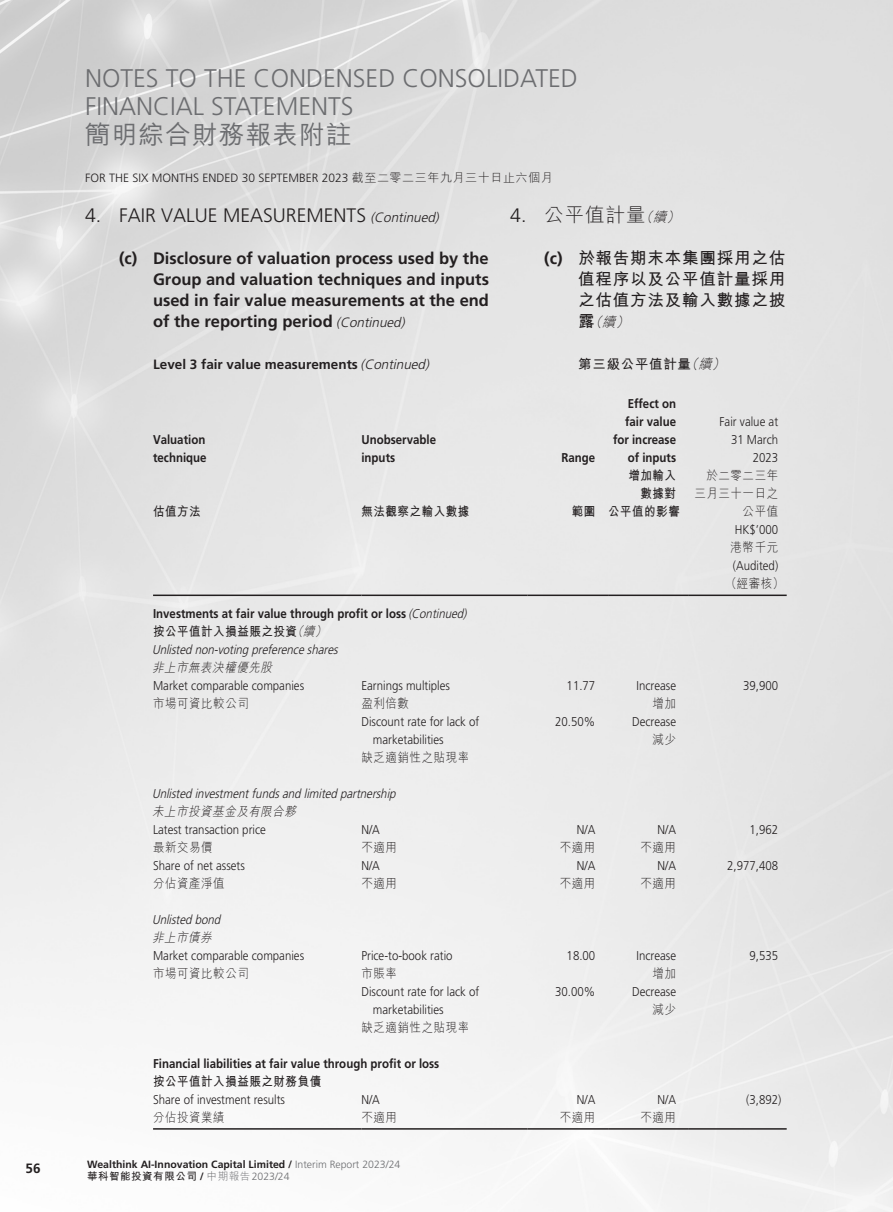
<style>
.page{position:relative;width:893px;height:1212px;background:#fff}
.page>*{position:absolute;margin:0;border:0;box-sizing:border-box;transform-origin:0 0}
.t1{font:300 25.5px/28.5px "Frutiger LT Std";color:#6c6d70}
.t2{font:500 25.5px "M Hei HK";letter-spacing:.05em;color:#6c6d70}
._01_H1{font:300 19.5px "Frutiger LT Std";color:#231f20}
._01_H1-2{font:300 19.5px "M Hei HK";letter-spacing:.05em;color:#231f20}
._02_H2{font:700 16.5px/21px "Frutiger LT Std";color:#231f20;text-align:justify}
._02_H2-2{font:700 16.5px/21px "M Hei HK";letter-spacing:.05em;color:#231f20;text-align:justify}
._03_H3{font:700 13.5px "Frutiger LT Std";color:#231f20}
._03_H3-2{font:700 13.5px "M Hei HK";letter-spacing:.05em;color:#231f20}
._02_H2-3{font:italic 300 13.5px "M Hei HK";color:#231f20}
._50_Table_txt{font:300 12.75px "Frutiger LT Std";color:#231f20;scale:.9 1}
._50_Table_txt-2{font:700 12.75px "Frutiger LT Std";color:#231f20;scale:.9 1}
._50_Table_txt-3{font:300 12.75px "M Hei HK";letter-spacing:.05em;color:#231f20;scale:.9 1}
._50_Table_txt-4{font:italic 300 12.75px "Frutiger LT Std";color:#231f20;scale:.9 1}
._50_Table_txt-5{font:700 12.75px "M Hei HK";letter-spacing:.05em;color:#231f20;scale:.9 1}
._50_Table_txt-6{font:italic 300 12.75px "M Hei HK";color:#231f20;scale:.9 1}
.t3{font:300 12px "Frutiger LT Std";color:#231f20}
.t4{font:700 10.5px "Frutiger LT Std";color:#231f20}
.t5{font:700 10.5px "M Hei HK";letter-spacing:.05em;color:#231f20}
.s1{font-family:"M Hei HK"}
.s2{font-style:italic;font-size:13.5px}
.s3{font-weight:300;font-style:italic;font-size:13.5px}
.s4{font-weight:300;font-style:italic}
.s5{font-family:"Frutiger LT Std"}
.s6{font-weight:700;font-style:normal;font-size:16.5px}
.s7{font-weight:300;color:#6c6d70}
.s8{font-family:"Frutiger LT Std";font-weight:300;color:#6c6d70}
</style>
<div class="page">
<img style="left:0;top:0;width:893px;height:1212px">
<hr style="left:153px;top:594px;width:208px;height:2px;background:#231f20">
<hr style="left:361px;top:594px;width:166px;height:2px;background:#231f20">
<hr style="left:527px;top:594px;width:81px;height:2px;background:#231f20">
<hr style="left:608px;top:594px;width:81px;height:2px;background:#231f20">
<hr style="left:689px;top:594px;width:98px;height:2px;background:#231f20">
<hr style="left:153px;top:1128px;width:208px;height:1px;background:#231f20">
<hr style="left:361px;top:1128px;width:166px;height:1px;background:#231f20">
<hr style="left:527px;top:1128px;width:81px;height:1px;background:#231f20">
<hr style="left:608px;top:1128px;width:81px;height:1px;background:#231f20">
<hr style="left:689px;top:1128px;width:98px;height:1px;background:#231f20">
<p class="_03_H3" style="left:25px;top:1161px;width:17px">56</p>
<p class="t1" style="left:85px;top:64px;width:494px">NOTES TO THE CONDENSED CONSOLIDATED<br>FINANCIAL STATEMENTS</p>
<p class="t2" style="left:85px;top:116px;width:268px">簡明綜合財務報表附註</p>
<p class="t3" style="left:85px;top:171px;width:469px">FOR THE SIX MONTHS ENDED 30 SEPTEMBER 2023 <span class="s1">截至二零二三年九月三十日止六個月</span></p>
<p class="_01_H1" style="left:85px;top:204px;width:358px">4. FAIR VALUE MEASUREMENTS <span class="s2">(Continued)</span></p>
<p class="_02_H2" style="left:153px;top:247px;width:337px;text-indent:-34px">(c) Disclosure of valuation process used by the Group and valuation techniques and inputs used in fair value measurements at the end of the reporting period <span class="s3">(Continued)</span></p>
<p class="_03_H3" style="left:153px;top:356px;width:281px">Level 3 fair value measurements <span class="s4">(Continued)</span></p>
<p class="_01_H1-2" style="left:510px;top:204px;width:174px"><span class="s5">4.</span> 公平值計量<span class="s2">（續）</span></p>
<p class="_02_H2-2" style="left:578px;top:246px;width:209px;text-indent:-34px"><span class="s5">(c)</span> 於報告期末本集團採用之估值程序以及公平值計量採用之估值方法及輸入數據之披</p>
<p class="_02_H2-3" style="left:578px;top:315px;width:55px"><span class="s6">露</span>（續）</p>
<p class="_03_H3-2" style="left:578px;top:354px;width:151px">第三級公平值計量<span class="s4">（續）</span></p>
<p class="_50_Table_txt-2" style="left:153px;top:432px;width:60px">Valuation</p>
<p class="_50_Table_txt-2" style="left:153px;top:450px;width:61px">technique</p>
<p class="_50_Table_txt-2" style="left:361px;top:432px;width:84px">Unobservable</p>
<p class="_50_Table_txt-2" style="left:361px;top:450px;width:39px">inputs</p>
<p class="_50_Table_txt-2" style="left:561px;top:450px;width:39px">Range</p>
<p class="_50_Table_txt-5" style="left:153px;top:502px;width:54px">估值方法</p>
<p class="_50_Table_txt-5" style="left:361px;top:502px;width:121px">無法觀察之輸入數據</p>
<p class="_50_Table_txt-5" style="left:572px;top:502px;width:28px">範圍</p>
<p class="_50_Table_txt-2" style="left:628px;top:396px;width:55px">Effect on</p>
<p class="_50_Table_txt-2" style="left:625px;top:414px;width:58px">fair value</p>
<p class="_50_Table_txt-2" style="left:613px;top:432px;width:72px">for increase</p>
<p class="_50_Table_txt-2" style="left:628px;top:450px;width:55px">of inputs</p>
<p class="_50_Table_txt-5" style="left:628px;top:466px;width:54px">增加輸入</p>
<p class="_50_Table_txt-5" style="left:640px;top:484px;width:41px">數據對</p>
<p class="_50_Table_txt-5" style="left:608px;top:502px;width:81px">公平值的影響</p>
<p class="_50_Table_txt" style="left:719px;top:414px;width:67px">Fair value at</p>
<p class="_50_Table_txt" style="left:731px;top:432px;width:54px">31 March</p>
<p class="_50_Table_txt" style="left:753px;top:450px;width:30px">2023</p>
<p class="_50_Table_txt-3" style="left:706px;top:469px;width:81px">於二零二三年</p>
<p class="_50_Table_txt-3" style="left:694px;top:487px;width:95px">三月三十一日之</p>
<p class="_50_Table_txt-3" style="left:743px;top:505px;width:41px">公平值</p>
<p class="_50_Table_txt" style="left:735px;top:522px;width:50px">HK$’000</p>
<p class="_50_Table_txt-3" style="left:730px;top:541px;width:54px">港幣千元</p>
<p class="_50_Table_txt" style="left:733px;top:558px;width:52px">(Audited)</p>
<p class="_50_Table_txt-3" style="left:725px;top:577px;width:67px">（經審核）</p>
<p class="_50_Table_txt-2" style="left:153px;top:606px;width:353px">Investments at fair value through profit or loss <span class="s4">(Continued)</span></p>
<p class="_50_Table_txt-5" style="left:153px;top:621px;width:197px">按公平值計入損益賬之投資<span class="s4">（續）</span></p>
<p class="_50_Table_txt-4" style="left:152px;top:642px;width:211px">Unlisted non-voting preference shares</p>
<p class="_50_Table_txt-6" style="left:152px;top:660px;width:138px">非上市無表決權優先股</p>
<p class="_50_Table_txt" style="left:153px;top:678px;width:169px">Market comparable companies</p>
<p class="_50_Table_txt" style="left:361px;top:678px;width:100px">Earnings multiples</p>
<p class="_50_Table_txt" style="left:567px;top:678px;width:33px">11.77</p>
<p class="_50_Table_txt" style="left:637px;top:678px;width:45px">Increase</p>
<p class="_50_Table_txt" style="left:743px;top:678px;width:40px">39,900</p>
<p class="_50_Table_txt-3" style="left:153px;top:696px;width:108px">市場可資比較公司</p>
<p class="_50_Table_txt-3" style="left:361px;top:696px;width:54px">盈利倍數</p>
<p class="_50_Table_txt-3" style="left:653px;top:696px;width:28px">增加</p>
<p class="_50_Table_txt" style="left:361px;top:714px;width:133px">Discount rate for lack of</p>
<p class="_50_Table_txt" style="left:373px;top:732px;width:80px">marketabilities</p>
<p class="_50_Table_txt-3" style="left:361px;top:750px;width:121px">缺乏適銷性之貼現率</p>
<p class="_50_Table_txt" style="left:555px;top:714px;width:46px">20.50%</p>
<p class="_50_Table_txt" style="left:632px;top:714px;width:50px">Decrease</p>
<p class="_50_Table_txt-3" style="left:653px;top:732px;width:28px">減少</p>
<p class="_50_Table_txt-4" style="left:152px;top:786px;width:276px">Unlisted investment funds and limited partnership</p>
<p class="_50_Table_txt-6" style="left:152px;top:804px;width:165px">未上市投資基金及有限合夥</p>
<p class="_50_Table_txt" style="left:153px;top:822px;width:127px">Latest transaction price</p>
<p class="_50_Table_txt" style="left:361px;top:822px;width:22px">N/A</p>
<p class="_50_Table_txt" style="left:577px;top:822px;width:22px">N/A</p>
<p class="_50_Table_txt" style="left:658px;top:822px;width:22px">N/A</p>
<p class="_50_Table_txt" style="left:749px;top:822px;width:33px">1,962</p>
<p class="_50_Table_txt-3" style="left:153px;top:840px;width:68px">最新交易價</p>
<p class="_50_Table_txt-3" style="left:361px;top:840px;width:41px">不適用</p>
<p class="_50_Table_txt-3" style="left:560px;top:840px;width:41px">不適用</p>
<p class="_50_Table_txt-3" style="left:640px;top:840px;width:41px">不適用</p>
<p class="_50_Table_txt" style="left:153px;top:858px;width:104px">Share of net assets</p>
<p class="_50_Table_txt" style="left:361px;top:858px;width:22px">N/A</p>
<p class="_50_Table_txt" style="left:577px;top:858px;width:22px">N/A</p>
<p class="_50_Table_txt" style="left:658px;top:858px;width:22px">N/A</p>
<p class="_50_Table_txt" style="left:727px;top:858px;width:58px">2,977,408</p>
<p class="_50_Table_txt-3" style="left:153px;top:876px;width:81px">分佔資產淨值</p>
<p class="_50_Table_txt-3" style="left:361px;top:876px;width:41px">不適用</p>
<p class="_50_Table_txt-3" style="left:560px;top:876px;width:41px">不適用</p>
<p class="_50_Table_txt-3" style="left:640px;top:876px;width:41px">不適用</p>
<p class="_50_Table_txt-4" style="left:152px;top:912px;width:81px">Unlisted bond</p>
<p class="_50_Table_txt-6" style="left:152px;top:930px;width:71px">非上市債券</p>
<p class="_50_Table_txt" style="left:153px;top:948px;width:169px">Market comparable companies</p>
<p class="_50_Table_txt" style="left:361px;top:948px;width:103px">Price-to-book ratio</p>
<p class="_50_Table_txt" style="left:567px;top:948px;width:33px">18.00</p>
<p class="_50_Table_txt" style="left:637px;top:948px;width:45px">Increase</p>
<p class="_50_Table_txt" style="left:749px;top:948px;width:33px">9,535</p>
<p class="_50_Table_txt-3" style="left:153px;top:966px;width:108px">市場可資比較公司</p>
<p class="_50_Table_txt-3" style="left:361px;top:966px;width:41px">市賬率</p>
<p class="_50_Table_txt-3" style="left:653px;top:966px;width:28px">增加</p>
<p class="_50_Table_txt" style="left:361px;top:984px;width:133px">Discount rate for lack of</p>
<p class="_50_Table_txt" style="left:373px;top:1002px;width:80px">marketabilities</p>
<p class="_50_Table_txt" style="left:555px;top:984px;width:46px">30.00%</p>
<p class="_50_Table_txt" style="left:632px;top:984px;width:50px">Decrease</p>
<p class="_50_Table_txt-3" style="left:653px;top:1002px;width:28px">減少</p>
<p class="_50_Table_txt-3" style="left:361px;top:1020px;width:121px">缺乏適銷性之貼現率</p>
<p class="_50_Table_txt-2" style="left:153px;top:1056px;width:320px">Financial liabilities at fair value through profit or loss</p>
<p class="_50_Table_txt-5" style="left:153px;top:1071px;width:188px">按公平值計入損益賬之財務負債</p>
<p class="_50_Table_txt" style="left:153px;top:1092px;width:148px">Share of investment results</p>
<p class="_50_Table_txt" style="left:361px;top:1092px;width:22px">N/A</p>
<p class="_50_Table_txt" style="left:577px;top:1092px;width:22px">N/A</p>
<p class="_50_Table_txt" style="left:658px;top:1092px;width:22px">N/A</p>
<p class="_50_Table_txt" style="left:746px;top:1092px;width:40px">(3,892)</p>
<p class="_50_Table_txt-3" style="left:153px;top:1110px;width:81px">分佔投資業績</p>
<p class="_50_Table_txt-3" style="left:361px;top:1110px;width:41px">不適用</p>
<p class="_50_Table_txt-3" style="left:560px;top:1110px;width:41px">不適用</p>
<p class="_50_Table_txt-3" style="left:640px;top:1110px;width:41px">不適用</p>
<p class="t4" style="left:87px;top:1158px;width:315px">Wealthink AI-Innovation Capital Limited / <span class="s7">Interim Report 2023/24</span></p>
<p class="t5" style="left:87px;top:1168px;width:204px">華科智能投資有限公司 <span class="s5">/</span> <span class="s7">中期報告</span><span class="s8">2023/24</span></p>
</div>
